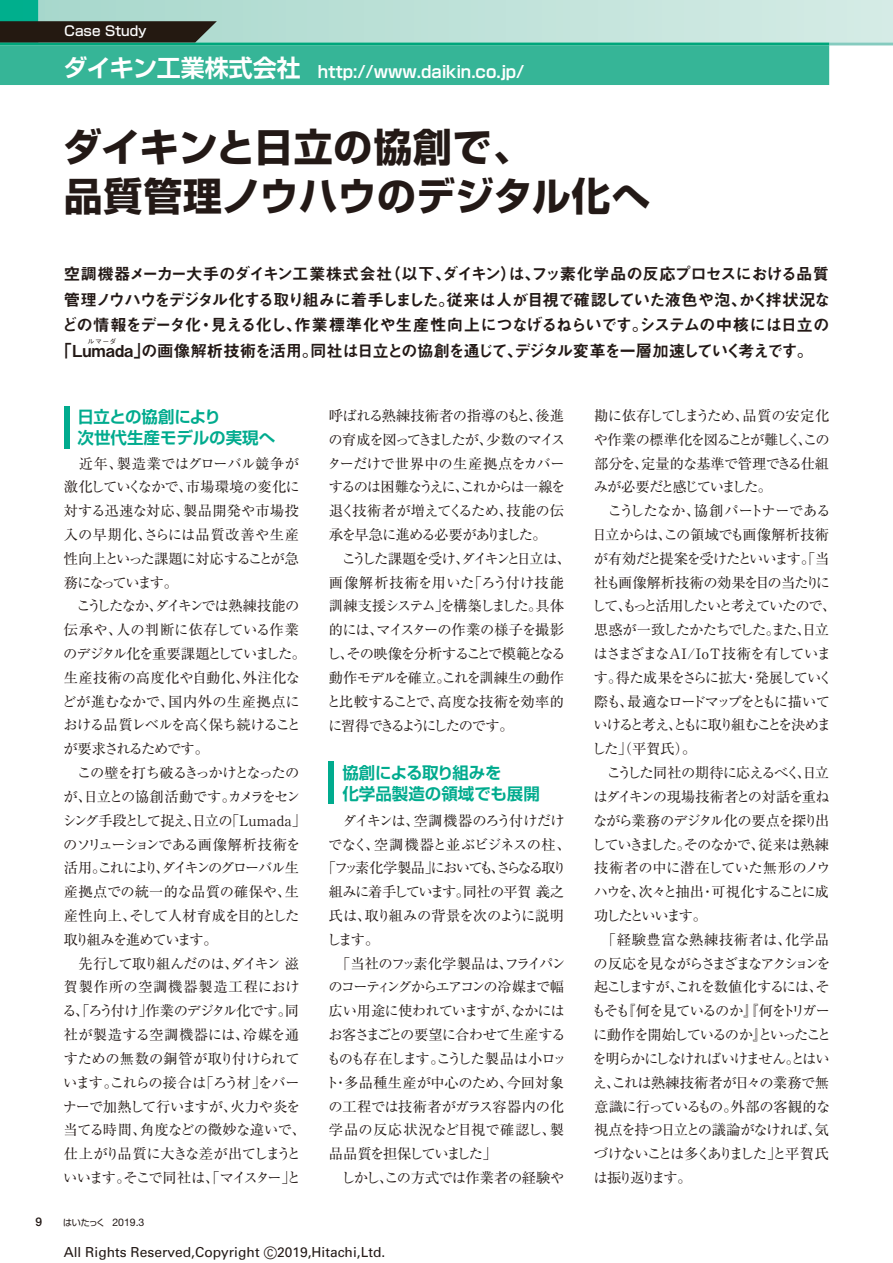
<style>
.page{position:relative;width:893px;height:1263px;background:#fff}
.page>*{position:absolute;margin:0;border:0;box-sizing:border-box;transform-origin:0 0}
.t1{font:39px/49.1px "Shin Go Pro Bold 90 pv RKSJ H";color:#231916}
.t2{font:16.5px "Midashi Go Pro MB31 90 pv RKSJ H";letter-spacing:-.06em;color:#231916}
.t3{font:16.5px "Midashi Go Pro MB31 90 pv RKSJ H";letter-spacing:-.09em;color:#231916}
.t4{font:16.5px/21px "Shin Go Pro De Bold 90 pv RKSJ H";color:#00ab8e}
.t5{font:16.5px "Shin Go Pro De Bold 90 pv RKSJ H";color:#fff}
.t6{font:14.25px/23.9px "Ryumin Pro Regular 90 pv RKSJ H";letter-spacing:-.065em;color:#231916}
.t7{font:14.25px/23.9px "Ryumin Pro Regular 90 pv RKSJ H";letter-spacing:-.045em;color:#231916}
.t8{font:14.25px/23.9px "Ryumin Pro Regular 90 pv RKSJ H";letter-spacing:-.085em;color:#231916}
.t9{font:14.25px "Ryumin Pro Regular 90 pv RKSJ H";letter-spacing:-.03em;color:#231916}
.t10{font:14.25px "Ryumin Pro Regular 90 pv RKSJ H";letter-spacing:-.135em;color:#231916}
.t11{font:14.25px "Ryumin Pro Regular 90 pv RKSJ H";letter-spacing:-.125em;color:#231916}
.t12{font:14.25px "Ryumin Pro Regular 90 pv RKSJ H";letter-spacing:-.105em;color:#231916}
.t13{font:14.25px "Ryumin Pro Regular 90 pv RKSJ H";letter-spacing:.01em;color:#231916}
.t14{font:14.25px "Ryumin Pro Regular 90 pv RKSJ H";letter-spacing:-.01em;color:#231916}
.t15{font:14.25px "Ryumin Pro Regular 90 pv RKSJ H";letter-spacing:.015em;color:#231916}
.t16{font:14.25px "Ryumin Pro Regular 90 pv RKSJ H";letter-spacing:-.1em;color:#231916}
.t17{font:13.8px "Univers";color:#231916}
.t18{font:13.5px "Shin Go Pro Medium 90 pv RKSJ H";color:#fff}
.t19{font:500 12px "Helvetica Neue LT Std";color:#231916}
.t20{font:10.5px "Helvetica Neue LT Std";color:#231916}
.t21{font:6.9px "Gothic BBB Pro Medium 90 pv RKSJ H";color:#231916}
.s1{font-size:24px}
.s2{font-family:"Shin Go Pro Regular 90 pv RKSJ H";font-size:9px}
.s3{font-size:16.95px}
</style>
<div class="page">
<div style="left:64px;top:406px;width:5px;height:43px;background:#00ab8e"></div>
<div style="left:329px;top:761px;width:5px;height:43px;background:#00ab8e"></div>
<svg style="left:0;top:0;width:893px;height:85px;background:#76c1af"></svg>
<p class="t18" style="left:64px;top:26px;width:84px">Case Study</p>
<p class="t5" style="left:64px;top:66px;width:462px"><span class="s1">ダイキン工業株式会社</span> http://www.daikin.co.jp/</p>
<h1 class="t1" style="left:63px;top:128px;width:589px">ダイキンと日立の協創で、<br>品質管理ノウハウのデジタル化へ</h1>
<p class="t2" style="left:64px;top:268px;width:767px">空調機器メーカー大手のダイキン工業株式会社（以下、ダイキン）は、フッ素化学品の反応プロセスにおける品質</p>
<p class="t2" style="left:64px;top:293px;width:768px">管理ノウハウをデジタル化する取り組みに着手しました。従来は人が目視で確認していた液色や泡、かく拌状況な</p>
<p class="t2" style="left:62px;top:319px;width:769px">どの情報をデータ化・見える化し、作業標準化や生産性向上につなげるねらいです。システムの中核には日立の</p>
<p class="t3" style="left:56px;top:344px;width:759px">「Lumada」の画像解析技術を活用。同社は日立との協創を通じて、デジタル変革を一層加速していく考えです。</p>
<p class="t21" style="left:88px;top:339px;width:30px">ルマーダ</p>
<p class="t4" style="left:77px;top:408px;width:199px">日立との協創により<br>次世代生産モデルの実現へ</p>
<p class="t7" style="left:62px;top:453px;width:246px">　近年、製造業ではグローバル競争が激化していくなかで、市場環境の変化に対する迅速な対応、製品開発や市場投入の早期化、さらには品質改善や生産性向上といった課題に対応することが急務になっています。<br>　こうしたなか、ダイキンでは熟練技能の伝承や、人の判断に依存している作業のデジタル化を重要課題としていました。生産技術の高度化や自動化、外注化などが進むなかで、国内外の生産拠点における品質レベルを高く保ち続けることが要求されるためです。<br>　この壁を打ち破るきっかけとなったのが、日立との協創活動です。カメラをセンシング手段として捉え、日立の「Lumada」のソリューションである画像解析技術を活用。これにより、ダイキンのグローバル生産拠点での統一的な品質の確保や、生産性向上、そして人材育成を目的とした取り組みを進めています。<br>　先行して取り組んだのは、ダイキン 滋賀製作所の空調機器製造工程における、「ろう付け」作業のデジタル化です。同社が製造する空調機器には、冷媒を通すための無数の銅管が取り付けられています。これらの接合は「ろう材」をバーナーで加熱して行いますが、火力や炎を当てる時間、角度などの微妙な違いで、仕上がり品質に大きな差が出てしまうといいます。そこで同社は、「マイスター」と</p>
<p class="t19" style="left:36px;top:1218px;width:8px">9</p>
<p class="t20" style="left:63px;top:1216px;width:83px"><span class="s2">はいたっく</span> 2019.3</p>
<p class="t6" style="left:327px;top:405px;width:246px">呼ばれる熟練技術者の指導のもと、後進の育成を図ってきましたが、少数のマイスターだけで世界中の生産拠点をカバーするのは困難なうえに、これからは一線を退く技術者が増えてくるため、技能の伝承を早急に進める必要がありました。<br>　こうした課題を受け、ダイキンと日立は、画像解析技術を用いた「ろう付け技能訓練支援システム」を構築しました。具体的には、マイスターの作業の様子を撮影し、その映像を分析することで模範となる動作モデルを確立。これを訓練生の動作と比較することで、高度な技術を効率的に習得できるようにしたのです。</p>
<p class="t4" style="left:342px;top:764px;width:199px">協創による取り組みを<br>化学品製造の領域でも展開</p>
<p class="t6" style="left:329px;top:810px;width:237px">　ダイキンは、空調機器のろう付けだけ</p>
<p class="t6" style="left:328px;top:834px;width:244px">でなく、空調機器と並ぶビジネスの柱、</p>
<p class="t10" style="left:322px;top:863px;width:247px">「フッ素化学製品」においても、さらなる取り</p>
<p class="t6" style="left:329px;top:882px;width:237px">組みに着手しています。同社の平賀 義之</p>
<p class="t9" style="left:329px;top:910px;width:237px">氏は、取り組みの背景を次のように説明</p>
<p class="t6" style="left:327px;top:929px;width:54px">します。</p>
<p class="t6" style="left:336px;top:953px;width:231px">「当社のフッ素化学製品は、フライパン</p>
<p class="t11" style="left:328px;top:982px;width:237px">のコーティングからエアコンの冷媒まで幅</p>
<p class="t6" style="left:329px;top:1001px;width:237px">広い用途に使われていますが、なかには</p>
<p class="t6" style="left:329px;top:1025px;width:239px">お客さまごとの要望に合わせて生産する</p>
<p class="t12" style="left:327px;top:1053px;width:241px">ものも存在します。こうした製品は小ロッ</p>
<p class="t13" style="left:325px;top:1077px;width:240px">ト・多品種生産が中心のため、今回対象</p>
<p class="t14" style="left:328px;top:1101px;width:237px">の工程では技術者がガラス容器内の化</p>
<p class="t15" style="left:329px;top:1124px;width:237px">学品の反応状況など目視で確認し、製</p>
<p class="t16" style="left:329px;top:1148px;width:169px">品品質を担保していました」</p>
<p class="t9" style="left:329px;top:1172px;width:237px">　しかし、この方式では作業者の経験や</p>
<p class="t17" style="left:64px;top:1247px;width:323px">All Rights Reserved,Copyright <span class="s3">©</span>2019,Hitachi,Ltd.</p>
<p class="t6" style="left:592px;top:405px;width:246px">勘に依存してしまうため、品質の安定化や作業の標準化を図ることが難しく、この部分を、定量的な基準で管理できる仕組みが必要だと感じていました。<br>　こうしたなか、協創パートナーである日立からは、この領域でも画像解析技術が有効だと提案を受けたといいます。「当社も画像解析技術の効果を目の当たりにして、もっと活用したいと考えていたので、思惑が一致したかたちでした。また、日立はさまざまなAI/IoT技術を有しています。得た成果をさらに拡大・発展していく際も、最適なロードマップをともに描いていけると考え、ともに取り組むことを決めました」（平賀氏）。<br>　こうした同社の期待に応えるべく、日立はダイキンの現場技術者との対話を重ねながら業務のデジタル化の要点を探り出していきました。そのなかで、従来は熟練技術者の中に潜在していた無形のノウハウを、次々と抽出・可視化することに成功したといいます。</p>
<p class="t8" style="left:592px;top:929px;width:241px;text-indent:10px">「経験豊富な熟練技術者は、化学品の反応を見ながらさまざまなアクションを起こしますが、これを数値化するには、そもそも『何を見ているのか』『何をトリガーに動作を開始しているのか』といったことを明らかにしなければいけません。とはいえ、これは熟練技術者が日々の業務で無意識に行っているもの。外部の客観的な視点を持つ日立との議論がなければ、気づけないことは多くありました」と平賀氏は振り返ります。</p>
</div>
